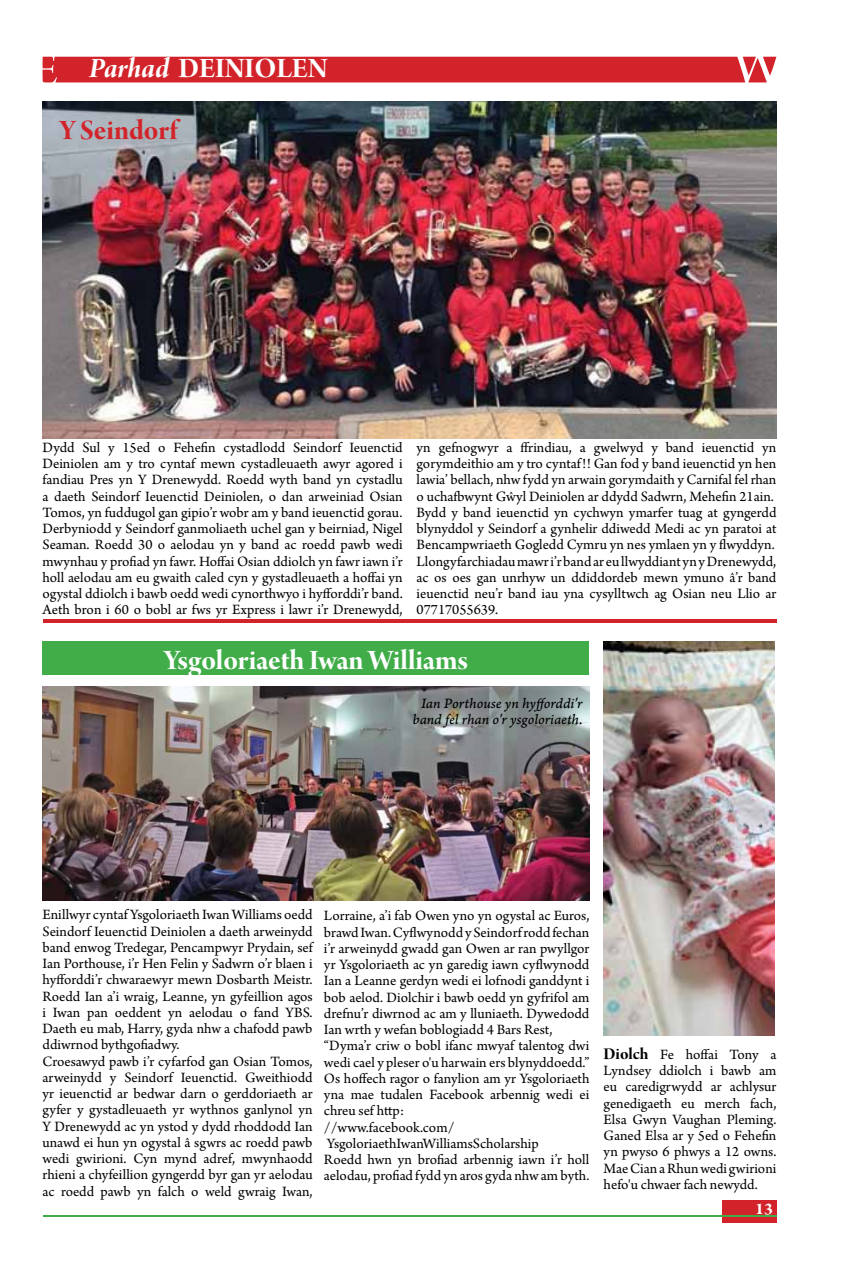
<style>
.page{position:relative;width:858px;height:1262px;background:#fff}
.page>*{position:absolute;margin:0;border:0;box-sizing:border-box;transform-origin:0 0}
.t1{font:30px "Arno Pro Bold Display";letter-spacing:-.005em;color:#fff}
.t2{font:30px "Arno Pro Bold Display";color:#d2232a}
.t3{font:700 17.5px "Arno Pro";color:#fff}
.t4{font:15px/16.2px "Arno Pro";color:#000}
.t5{font:15px/16.2px "Arno Pro Italic Caption";letter-spacing:-.01em;color:#000;text-align:center}
.s1{font-family:"Arno Pro Bold Italic Display"}
.s2{font-family:"Arno Pro Bold Display";font-size:17.5px}
</style>
<div class="page">
<div style="left:722px;top:1199px;width:54px;height:23px;background:#d2232a"></div>
<hr style="left:43px;top:1215px;width:733px;height:1px;background:#41ad49">
<div style="left:42px;top:57px;width:734px;height:25px;background:#d2232a"></div>
<img style="left:43px;top:101px;width:733px;height:338px">
<hr style="left:43px;top:619px;width:733px;height:3px;background:#d2232a">
<img style="left:603px;top:641px;width:171px;height:394px">
<div style="left:43px;top:641px;width:546px;height:34px;background:#41ad49"></div>
<img style="left:43px;top:686px;width:546px;height:214px">
<h1 class="t1" style="left:89px;top:52px;width:240px"><span class="s1">Parhad</span> DEINIOLEN</h1>
<h1 class="t2" style="left:59px;top:113px;width:120px">Y Seindorf</h1>
<p class="t4" style="left:416px;top:440px;width:361px">yn gefnogwyr a ffrindiau, a gwelwyd y band ieuenctid yn gorymdeithio am y tro cyntaf!! Gan fod y band ieuenctid yn hen lawia’ bellach, nhw fydd yn arwain gorymdaith y Carnifal fel rhan o uchafbwynt Gŵyl Deiniolen ar ddydd Sadwrn, Mehefin 21ain.<br>Bydd y band ieuenctid yn cychwyn ymarfer tuag at gyngerdd blynyddol y Seindorf a gynhelir ddiwedd Medi ac yn paratoi at Bencampwriaeth Gogledd Cymru yn nes ymlaen yn y flwyddyn.<br>Llongyfarchiadau mawr i’r band ar eu llwyddiant yn y Drenewydd, ac os oes gan unrhyw un ddiddordeb mewn ymuno â’r band ieuenctid neu’r band iau yna cysylltwch ag Osian neu Llio ar 07717055639.</p>
<h1 class="t1" style="left:164px;top:643px;width:306px">Ysgoloriaeth Iwan Williams</h1>
<p class="t4" style="left:43px;top:440px;width:362px;text-align:justify">Dydd Sul y 15ed o Fehefin cystadlodd Seindorf Ieuenctid Deiniolen am y tro cyntaf mewn cystadleuaeth awyr agored i fandiau Pres yn Y Drenewydd. Roedd wyth band yn cystadlu a daeth Seindorf Ieuenctid Deiniolen, o dan arweiniad Osian Tomos, yn fuddugol gan gipio’r wobr am y band ieuenctid gorau.<br>Derbyniodd y Seindorf ganmoliaeth uchel gan y beirniad, Nigel Seaman. Roedd 30 o aelodau yn y band ac roedd pawb wedi mwynhau y profiad yn fawr. Hoffai Osian ddiolch yn fawr iawn i’r holl aelodau am eu gwaith caled cyn y gystadleuaeth a hoffai yn ogystal ddiolch i bawb oedd wedi cynorthwyo i hyfforddi’r band.<br>Aeth bron i 60 o bobl ar fws yr Express i lawr i’r Drenewydd,</p>
<p class="t5" style="left:412px;top:695px;width:171px">Ian Porthouse yn hyfforddi'r band fel rhan o'r ysgoloriaeth.</p>
<p class="t4" style="left:43px;top:907px;width:272px">Enillwyr cyntaf Ysgoloriaeth Iwan Williams oedd Seindorf Ieuenctid Deiniolen a daeth arweinydd band enwog Tredegar, Pencampwyr Prydain, sef Ian Porthouse, i’r Hen Felin y Sadwrn o’r blaen i hyfforddi’r chwaraewyr mewn Dosbarth Meistr.<br>Roedd Ian a’i wraig, Leanne, yn gyfeillion agos i Iwan pan oeddent yn aelodau o fand YBS.<br>Daeth eu mab, Harry, gyda nhw a chafodd pawb ddiwrnod bythgofiadwy.<br>Croesawyd pawb i’r cyfarfod gan Osian Tomos, arweinydd y Seindorf Ieuenctid. Gweithiodd yr ieuenctid ar bedwar darn o gerddoriaeth ar gyfer y gystadleuaeth yr wythnos ganlynol yn Y Drenewydd ac yn ystod y dydd rhoddodd Ian unawd ei hun yn ogystal â sgwrs ac roedd pawb wedi gwirioni. Cyn mynd adref, mwynhaodd rhieni a chyfeillion gyngerdd byr gan yr aelodau ac roedd pawb yn falch o weld gwraig Iwan,</p>
<p class="t4" style="left:324px;top:908px;width:267px">Lorraine, a’i fab Owen yno yn ogystal ac Euros, brawd Iwan. Cyflwynodd y Seindorf rodd fechan i’r arweinydd gwadd gan Owen ar ran pwyllgor yr Ysgoloriaeth ac yn garedig iawn cyflwynodd Ian a Leanne gerdyn wedi ei lofnodi ganddynt i bob aelod. Diolchir i bawb oedd yn gyfrifol am drefnu’r diwrnod ac am y lluniaeth. Dywedodd Ian wrth y wefan boblogiadd 4 Bars Rest, “Dyma’r criw o bobl ifanc mwyaf talentog dwi wedi cael y pleser o'u harwain ers blynyddoedd.” Os hoffech ragor o fanylion am yr Ysgoloriaeth yna mae tudalen Facebook arbennig wedi ei chreu sef http:<br>//www.facebook.com/ YsgoloriaethIwanWilliamsScholarship<br>Roedd hwn yn brofiad arbennig iawn i’r holl aelodau, profiad fydd yn aros gyda nhw am byth.</p>
<p class="t4" style="left:603px;top:1046px;width:174px;text-align:justify"><span class="s2">Diolch</span> Fe hoffai Tony a Lyndsey ddiolch i bawb am eu caredigrwydd ar achlysur genedigaeth eu merch fach, Elsa Gwyn Vaughan Pleming.<br>Ganed Elsa ar y 5ed o Fehefin yn pwyso 6 phwys a 12 owns.<br>Mae Cian a Rhun wedi gwirioni hefo'u chwaer fach newydd.</p>
<p class="t3" style="left:755px;top:1198px;width:19px">13</p>
</div>
